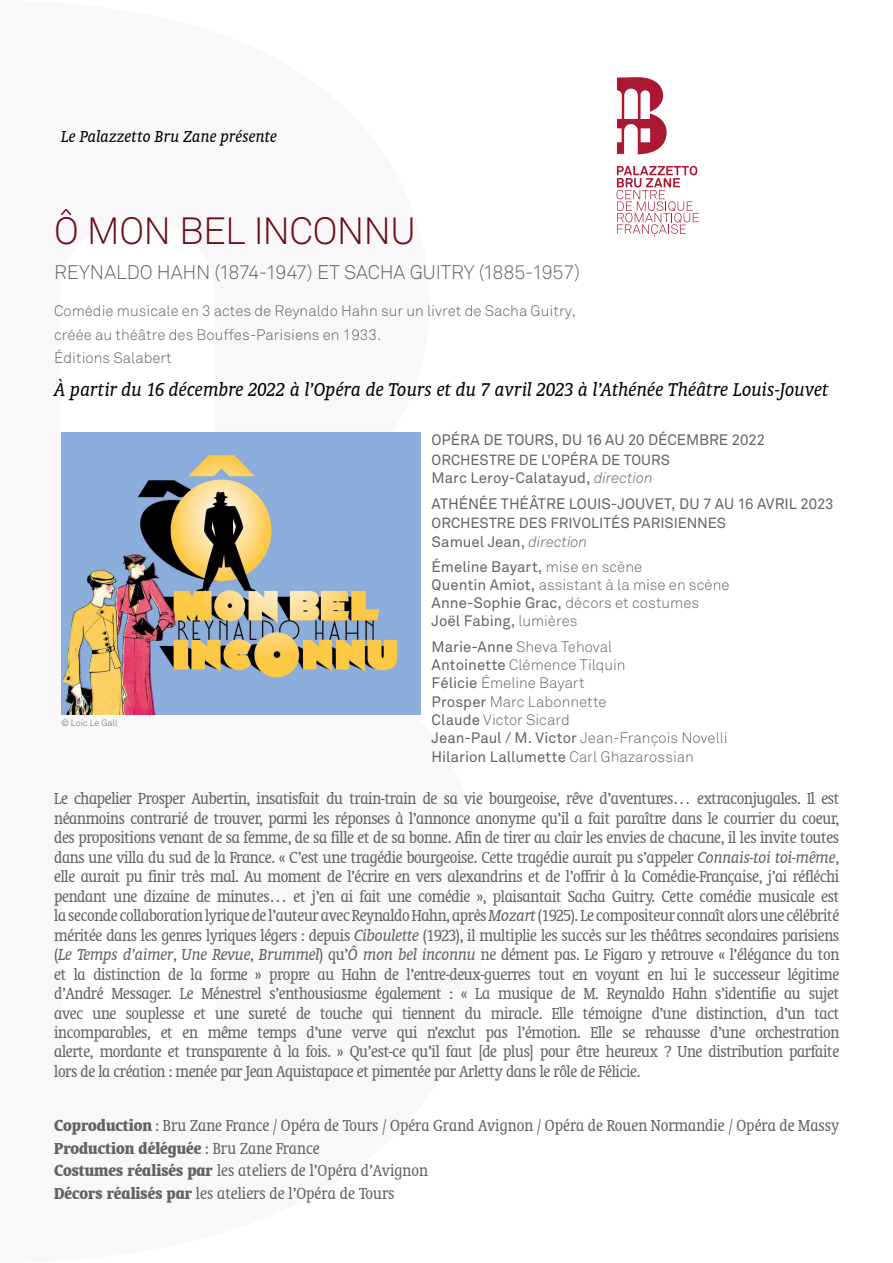
<style>
.page{position:relative;width:893px;height:1263px;background:#fff}
.page>*{position:absolute;margin:0;border:0;box-sizing:border-box;transform-origin:0 0}
.t1{font:300 37.5px "Akkurat";letter-spacing:-.02em;color:#690f19}
.t2{font:italic 21px "Oranda BT";color:#000}
.t3{font:300 19.5px "Akkurat";letter-spacing:-.01em;color:#646463}
.t4{font:condensed 18px/19.5px "Oranda BT";color:#646363;text-align:justify}
.t5{font:italic 18px "Oranda BT";letter-spacing:-.005em;color:#000}
.t6{font:300 15px/18.3px "Akkurat";color:#646463}
.t7{font:15px/25.5px "Akkurat";color:#646463}
.t8{font:300 15px/24px "Akkurat";color:#646363}
.t9{font:14.55px "Akkurat";color:#646463}
.t10{font:300 9px "Akkurat";color:#646363}
.s1{font-weight:300;font-style:italic}
.s2{font-weight:300}
.s3{font-weight:400}
.s4{font-style:italic;font-stretch:normal}
.s5{font-weight:700}
</style>
<div class="page">
<svg style="left:617px;top:77px;width:50px;height:77px"></svg>
<svg style="left:617px;top:166px;width:82px;height:70px"></svg>
<img style="left:61px;top:432px;width:359px;height:282px">
<p class="t5" style="left:61px;top:127px;width:217px">Le Palazzetto Bru Zane présente</p>
<h1 class="t1" style="left:54px;top:209px;width:363px">Ô MON BEL INCONNU</h1>
<p class="t3" style="left:54px;top:261px;width:527px">REYNALDO HAHN (1874-1947) ET SACHA GUITRY (1885-1957)</p>
<p class="t8" style="left:54px;top:299px;width:523px">Comédie musicale en 3 actes de Reynaldo Hahn sur un livret de Sacha Guitry, créée au théâtre des Bouffes-Parisiens en 1933.</p>
<p class="t8" style="left:54px;top:346px;width:119px">Éditions Salabert</p>
<p class="t2" style="left:54px;top:377px;width:776px">À partir du 16 décembre 2022 à l’Opéra de Tours et du 7 avril 2023 à l’Athénée Théâtre Louis-Jouvet</p>
<p class="t10" style="left:61px;top:717px;width:58px">© Loïc Le Gall</p>
<p class="t7" style="left:432px;top:428px;width:335px">OPÉRA DE TOURS, DU 16 AU 20 DÉCEMBRE 2022</p>
<p class="t9" style="left:432px;top:451px;width:240px">ORCHESTRE DE L’OPÉRA DE TOURS</p>
<p class="t7" style="left:432px;top:465px;width:404px">Marc Leroy-Calatayud, <span class="s1">direction<br></span>ATHÉNÉE THÉÂTRE LOUIS-JOUVET, DU 7 AU 16 AVRIL 2023</p>
<p class="t9" style="left:432px;top:514px;width:296px">ORCHESTRE DES FRIVOLITÉS PARISIENNES</p>
<p class="t7" style="left:432px;top:529px;width:212px">Samuel Jean, <span class="s1">direction<br></span>Émeline Bayart, <span class="s2">mise en scène</span></p>
<p class="t6" style="left:432px;top:576px;width:299px"><span class="s3">Quentin Amiot,</span> assistant à la mise en scène<br><span class="s3">Anne-Sophie Grac,</span> décors et costumes<br><span class="s3">Joël Fabing,</span> lumières</p>
<p class="t6" style="left:432px;top:637px;width:298px"><span class="s3">Marie-Anne</span> Sheva Tehoval<br><span class="s3">Antoinette</span> Clémence Tilquin<br><span class="s3">Félicie</span> Émeline Bayart<br><span class="s3">Prosper</span> Marc Labonnette<br><span class="s3">Claude</span> Victor Sicard<br><span class="s3">Jean-Paul / M. Victor</span> Jean-François Novelli<br><span class="s3">Hilarion Lallumette</span> Carl Ghazarossian</p>
<p class="t4" style="left:54px;top:788px;width:787px">Le chapelier Prosper Aubertin, insatisfait du train-train de sa vie bourgeoise, rêve d’aventures… extraconjugales. Il est néanmoins contrarié de trouver, parmi les réponses à l’annonce anonyme qu’il a fait paraître dans le courrier du coeur, des propositions venant de sa femme, de sa fille et de sa bonne. Afin de tirer au clair les envies de chacune, il les invite toutes dans une villa du sud de la France. « C’est une tragédie bourgeoise. Cette tragédie aurait pu s’appeler <span class="s4">Connais-toi toi-même</span>, elle aurait pu finir très mal. Au moment de l’écrire en vers alexandrins et de l’offrir à la Comédie-Française, j’ai réfléchi pendant une dizaine de minutes… et j’en ai fait une comédie », plaisantait Sacha Guitry. Cette comédie musicale est la seconde collaboration lyrique de l’auteur avec Reynaldo Hahn, après <span class="s4">Mozart</span> (1925). Le compositeur connaît alors une célébrité méritée dans les genres lyriques légers : depuis <span class="s4">Ciboulette</span> (1923), il multiplie les succès sur les théâtres secondaires parisiens (<span class="s4">Le Temps d’aimer</span>, <span class="s4">Une Revue</span>, <span class="s4">Brummel</span>) qu’<span class="s4">Ô mon bel inconnu</span> ne dément pas. Le Figaro y retrouve « l’élégance du ton et la distinction de la forme » propre au Hahn de l’entre-deux-guerres tout en voyant en lui le successeur légitime d’André Messager. Le Ménestrel s’enthousiasme également : « La musique de M. Reynaldo Hahn s’identifie au sujet avec une souplesse et une sureté de touche qui tiennent du miracle. Elle témoigne d’une distinction, d’un tact incomparables, et en même temps d’une verve qui n’exclut pas l’émotion. Elle se rehausse d’une orchestration alerte, mordante et transparente à la fois. » Qu’est-ce qu’il faut [de plus] pour être heureux ? Une distribution parfaite lors de la création : menée par Jean Aquistapace et pimentée par Arletty dans le rôle de Félicie.</p>
<p class="t4" style="left:54px;top:1114px;width:786px;line-height:22.5px;text-align:left"><span class="s5">Coproduction</span> : Bru Zane France / Opéra de Tours / Opéra Grand Avignon / Opéra de Rouen Normandie / Opéra de Massy <span class="s5">Production déléguée</span> : Bru Zane France<br><span class="s5">Costumes réalisés par</span> les ateliers de l’Opéra d’Avignon<br><span class="s5">Décors réalisés par</span> les ateliers de l’Opéra de Tours</p>
</div>
